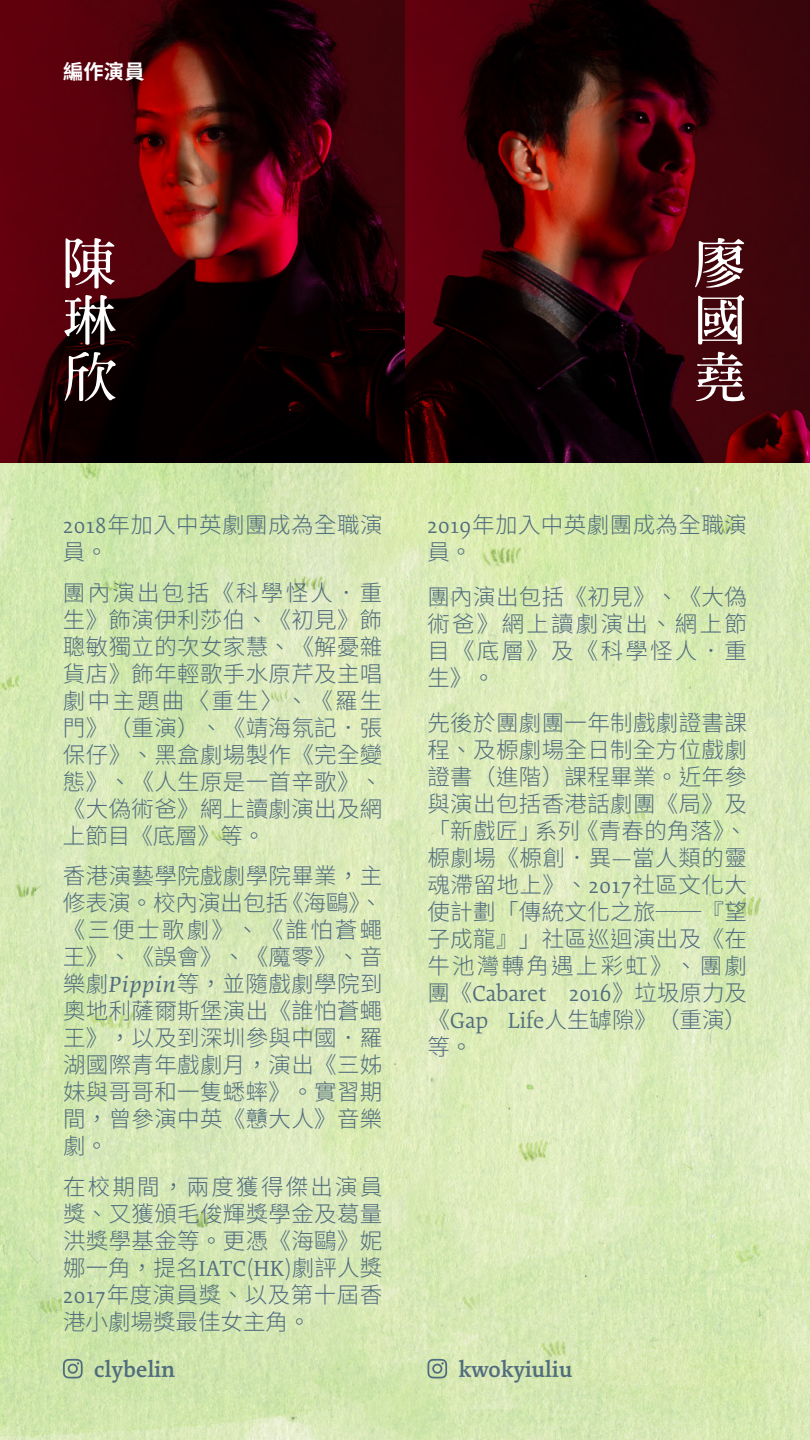
<style>
.page{position:relative;width:810px;height:1440px;background:#fff}
.page>*{position:absolute;margin:0;border:0;box-sizing:border-box;transform-origin:0 0}
.t1{font:700 54px/56.7px "Han Wang Ming";color:#fff;text-align:justify}
.t2{font:24.75px "Cartier Book Std";letter-spacing:.005em;color:#506c7e}
.t3{font:500 24.75px "Cartier Book Std";letter-spacing:.005em;color:#506c7e}
.t4{font:300 22.5px/27px "Noto Sans CJ Ktc";letter-spacing:.015em;color:#506c7e;text-align:justify}
.t5{font:700 20.25px "Noto Sans CJ Ktc";color:#fff}
.s1{font-family:"Cartier Book Std";font-weight:400;font-size:24.75px}
.s2{font-family:"Cartier Book Std";font-weight:400;font-style:italic;font-size:24.75px}
.s3{font-family:"Noto Sans CJ Ktc";font-weight:300;font-size:22.5px}
</style>
<div class="page">
<img style="left:0;top:463px;width:810px;height:977px">
<img style="left:0;top:0;width:810px;height:463px">
<svg style="left:63px;top:1359px;width:20px;height:19px"></svg>
<svg style="left:427px;top:1359px;width:20px;height:19px"></svg>
<p class="t5" style="left:63px;top:60px;width:83px">編作演員</p>
<h1 class="t1" style="left:63px;top:235px;width:55px">陳琳欣</h1>
<h1 class="t1" style="left:693px;top:235px;width:54px">廖國堯</h1>
<p class="t4" style="left:63px;top:512px;width:321px"><span class="s1">2018</span>年加入中英劇團成為全職演員。</p>
<p class="t4" style="left:63px;top:579px;width:321px">團內演出包括《科學怪人．重生》飾演伊利莎伯、《初見》飾聰敏獨立的次女家慧、《解憂雜貨店》飾年輕歌手水原芹及主唱劇中主題曲〈重生〉、《羅生門》（重演）、《靖海氛記．張保仔》、黑盒劇場製作《完全變態》、《人生原是一首辛歌》、《大偽術爸》網上讀劇演出及網上節目《底層》等。</p>
<p class="t4" style="left:63px;top:863px;width:321px">香港演藝學院戲劇學院畢業，主修表演。校內演出包括《海鷗》、《三便士歌劇》、《誰怕蒼蠅王》、《誤會》、《魔零》、音樂劇<span class="s2">Pippin</span>等，並隨戲劇學院到奧地利薩爾斯堡演出《誰怕蒼蠅王》，以及到深圳參與中國．羅湖國際青年戲劇月，演出《三姊妹與哥哥和一隻蟋蟀》。實習期間，曾參演中英《戇大人》音樂劇。</p>
<p class="t4" style="left:63px;top:1173px;width:321px">在校期間，兩度獲得傑出演員獎、又獲頒毛俊輝獎學金及葛量洪獎學基金等。更憑《海鷗》妮娜一角，提名<span class="s1">IATC</span>(<span class="s1">HK</span>)劇評人獎<span class="s1">2017</span>年度演員獎、以及第十屆香港小劇場獎最佳女主角。</p>
<p class="t4" style="left:427px;top:512px;width:321px"><span class="s1">2019</span>年加入中英劇團成為全職演員。</p>
<p class="t4" style="left:427px;top:584px;width:321px">團內演出包括《初見》、《大偽術爸》網上讀劇演出、網上節目《底層》及《科學怪人．重生》。</p>
<p class="t4" style="left:427px;top:710px;width:321px">先後於團劇團一年制戲劇證書課程、及榞劇場全日制全方位戲劇證書（進階）課程畢業。近年參與演出包括香港話劇團《局》及「新戲匠」系列《青春的角落》、榞劇場《榞創．異—當人類的靈魂滯留地上》、<span class="s1">2017</span>社區文化大使計劃「傳統文化之旅──『望子成龍』」社區巡迴演出及《在牛池灣轉角遇上彩虹》、團劇</p>
<p class="t2" style="left:427px;top:980px;width:321px"><span class="s3">團《</span>Cabaret 2016<span class="s3">》垃圾原力及</span></p>
<p class="t4" style="left:428px;top:1007px;width:321px">《<span class="s1">Gap Life</span>人生罅隙》（重演）等。</p>
<p class="t3" style="left:94px;top:1356px;width:82px">clybelin</p>
<p class="t3" style="left:459px;top:1356px;width:115px">kwokyiuliu</p>
</div>
